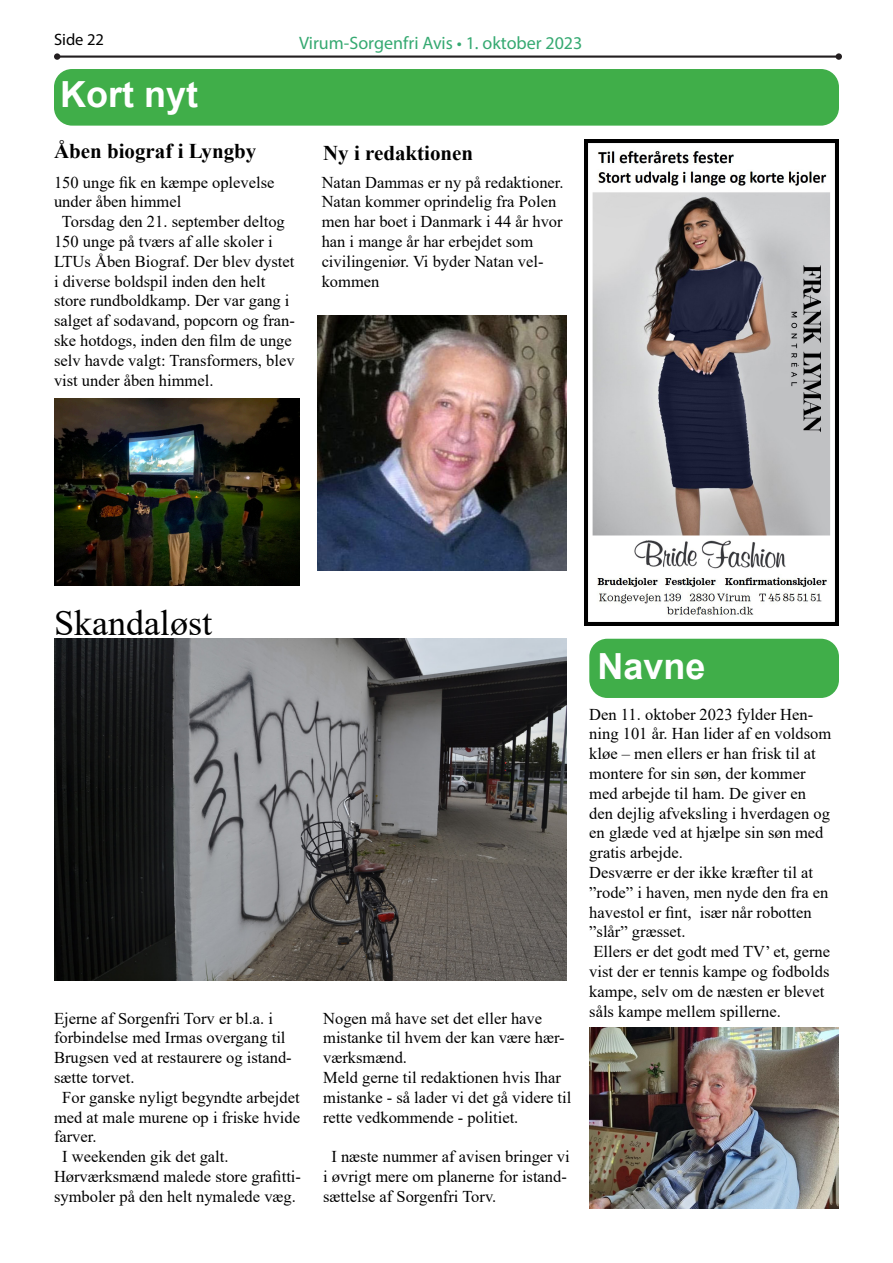
<style>
.page{position:relative;width:893px;height:1263px;background:#fff}
.page>*{position:absolute;margin:0;border:0;box-sizing:border-box;transform-origin:0 0}
.t1{font:700 36px "Arial";color:#fff}
.t2{font:36px "Times New Roman";color:#000}
.t3{font:700 21px "Times New Roman";color:#000}
.t4{font:18px "Myriad Pro";color:#35a971}
.t5{font:16.5px/19.8px "Times New Roman";color:#000}
.t6{font:16.5px "Myriad Pro";color:#000}
</style>
<div class="page">
<hr style="left:57px;top:56px;width:782px;height:2px;background:#231f20">
<div style="left:54px;top:53px;width:6px;height:7px;background:#231f20;border-radius:50%"></div>
<div style="left:836px;top:53px;width:6px;height:7px;background:#231f20;border-radius:50%"></div>
<div style="left:54px;top:69px;width:785px;height:57px;background:#40ae49;border-radius:18px"></div>
<img style="left:54px;top:398px;width:245px;height:187px">
<div style="left:589px;top:639px;width:250px;height:59px;background:#40ae49;border-radius:18px"></div>
<img style="left:589px;top:1027px;width:250px;height:182px">
<img style="left:317px;top:315px;width:250px;height:256px">
<img style="left:584px;top:140px;width:255px;height:485px">
<img style="left:54px;top:639px;width:513px;height:341px">
<p class="t6" style="left:54px;top:29px;width:51px">Side 22</p>
<p class="t4" style="left:299px;top:32px;width:285px">Virum-Sorgenfri Avis • 1. oktober 2023</p>
<p class="t1" style="left:60px;top:69px;width:139px">Kort nyt</p>
<p class="t3" style="left:54px;top:136px;width:204px">Åben biograf i Lyngby</p>
<p class="t5" style="left:54px;top:172px;width:222px">150 unge fik en kæmpe oplevelse under åben himmel</p>
<p class="t5" style="left:54px;top:211px;width:242px;text-indent:8px">Torsdag den 21. september deltog 150 unge på tværs af alle skoler i LTUs Åben Biograf. Der blev dystet i diverse boldspil inden den helt store rundboldkamp. Der var gang i salget af sodavand, popcorn og fran&shy;ske hotdogs, inden den film de unge selv havde valgt: Transformers, blev vist under åben himmel.</p>
<p class="t3" style="left:323px;top:138px;width:152px">Ny i redaktionen</p>
<p class="t5" style="left:322px;top:172px;width:243px">Natan Dammas er ny på redaktioner.<br>Natan kommer oprindelig fra Polen men har boet i Danmark i 44 år hvor</p>
<p class="t5" style="left:322px;top:231px;width:223px">han i mange år har erbejdet som civilingeniør. Vi byder Natan vel&shy;kommen</p>
<p class="t2" style="left:54px;top:597px;width:160px">Skandaløst</p>
<p class="t5" style="left:54px;top:1007px;width:239px">Ejerne af Sorgenfri Torv er bl.a. i forbindelse med Irmas overgang til<br>Brugsen ved at restaurere og istand&shy;sætte torvet.</p>
<p class="t5" style="left:54px;top:1087px;width:248px;text-align:justify;text-indent:8px">For ganske nyligt begyndte arbejdet med at male murene op i friske hvide farver.</p>
<p class="t5" style="left:54px;top:1146px;width:249px;text-indent:8px">I weekenden gik det galt.<br>Hørværksmænd malede store grafitti&shy;symboler på den helt nymalede væg.</p>
<p class="t5" style="left:323px;top:1007px;width:250px">Nogen må have set det eller have mistanke til hvem der kan være hær&shy;værksmænd.<br>Meld gerne til redaktionen hvis Ihar mistanke - så lader vi det gå videre til rette vedkommende - politiet.</p>
<p class="t5" style="left:323px;top:1146px;width:248px;text-indent:8px">I næste nummer af avisen bringer vi i øvrigt mere om planerne for istand&shy;sættelse af Sorgenfri Torv.</p>
<p class="t1" style="left:598px;top:640px;width:110px">Navne</p>
<p class="t5" style="left:589px;top:704px;width:243px">Den 11. oktober 2023 fylder Hen&shy;ning 101 år. Han lider af en voldsom kløe – men ellers er han frisk til at montere for sin søn, der kommer med arbejde til ham. De giver en den dejlig afveksling i hverdagen og en glæde ved at hjælpe sin søn med gratis arbejde.</p>
<p class="t5" style="left:589px;top:862px;width:241px">Desværre er der ikke kræfter til at ”rode” i haven, men nyde den fra en havestol er fint, især når robotten ”slår” græsset.</p>
<p class="t5" style="left:589px;top:941px;width:242px">Ellers er det godt med TV’ et, gerne vist der er tennis kampe og fodbolds kampe, selv om de næsten er blevet såls kampe mellem spillerne.</p>
</div>
